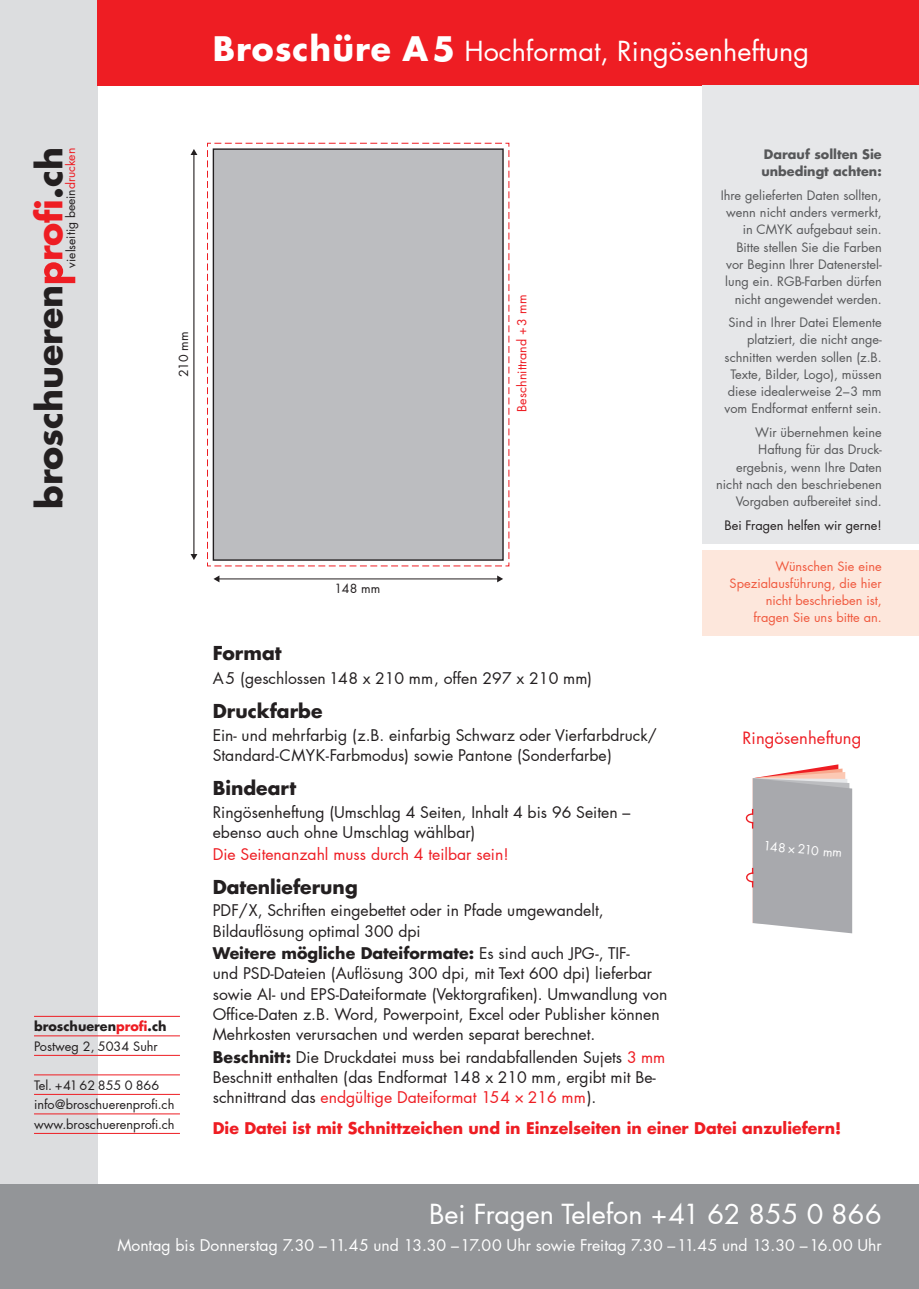
<style>
.page{position:relative;width:919px;height:1289px;background:#fff}
.page>*{position:absolute;margin:0;border:0;box-sizing:border-box;transform-origin:0 0}
.t1{font:700 34.8px "Futura LT Pro";color:#231f20}
.t2{font:27px "Futura LT Pro";color:#fff}
.t3{font:700 18.75px "Futura LT Pro";color:#231f20}
.t4{font:16.5px "Futura LT Pro";letter-spacing:.005em;color:#ee1d23}
.t5{font:15.75px/20.2px "Futura LT Pro";color:#231f20}
.t6{font:15.75px "Futura LT Pro";color:#fff}
.t7{font:700 15.75px "Futura LT Pro";color:#ee1d23}
.t8{font:15.75px "Futura LT Pro";color:#ee1d23}
.t9{font:12.75px/17.2px "Futura LT Pro";color:#57585a;text-align:right}
.t10{font:12.75px/19.5px "Futura LT Pro";color:#231f20}
.t11{font:12.75px/17.2px "Futura LT Pro";color:#f0593e;text-align:right}
.t12{font:700 12.75px/17.2px "Futura LT Pro";color:#57585a}
.t13{font:700 12.75px "Futura LT Pro";color:#231f20}
.t14{font:12.45px "Futura LT Pro";letter-spacing:.01em;color:#ee1d23}
.t15{font:12.45px "Futura LT Pro";color:#231f20}
.t16{font:12.45px "Futura LT Pro";color:#fff}
.t17{font:12.15px "Futura LT Pro";color:#231f20}
.s1{font-weight:700;font-size:33px}
.s2{color:#ee1d23}
.s3{font-weight:700}
.s4{font-family:"Futura Std";color:#ee1d23}
</style>
<div class="page">
<div style="left:0;top:0;width:98px;height:1256px;background:#dcdddf"></div>
<div style="left:98px;top:0;width:820px;height:85px;background:#ee1d23"></div>
<div style="left:0;top:1184px;width:918px;height:104px;background:#939598"></div>
<div style="left:702px;top:85px;width:216px;height:459px;background:#e6e7e9"></div>
<div style="left:702px;top:550px;width:216px;height:85px;background:#fde7dc"></div>
<hr style="left:194px;top:154px;width:1px;height:401px;background:#231f20">
<svg style="left:190px;top:149px;width:7px;height:6px"></svg>
<svg style="left:190px;top:554px;width:7px;height:6px"></svg>
<hr style="left:218px;top:578px;width:280px;height:1px;background:#231f20">
<svg style="left:497px;top:575px;width:6px;height:7px"></svg>
<svg style="left:213px;top:575px;width:6px;height:7px"></svg>
<svg style="left:745px;top:764px;width:107px;height:169px;background:#b8b4b6"></svg>
<svg style="left:207px;top:142px;width:302px;height:424px;background:#bdbcbf"></svg>
<svg style="left:44px;top:262px;width:31px;height:21px"></svg>
<hr style="left:34px;top:1015px;width:146px;height:1px;background:#ee1d23">
<hr style="left:34px;top:1035px;width:146px;height:1px;background:#ee1d23">
<hr style="left:34px;top:1054px;width:146px;height:1px;background:#ee1d23">
<hr style="left:34px;top:1074px;width:146px;height:1px;background:#ee1d23">
<hr style="left:34px;top:1093px;width:146px;height:1px;background:#ee1d23">
<hr style="left:34px;top:1113px;width:146px;height:1px;background:#ee1d23">
<hr style="left:34px;top:1132px;width:146px;height:1px;background:#ee1d23">
<h2 class="t2" style="left:213px;top:33px;width:598px"><span class="s1">Broschüre A5</span> Hochformat, Ringösenheftung</h2>
<h1 class="t1" style="left:23px;top:509px;width:363px;rotate:-90deg">broschueren <span class="s2">rofi</span>.ch</h1>
<p class="t17" style="left:63px;top:267px;width:121px;rotate:-90deg">vielseitig beein<span class="s2">drucken</span></p>
<p class="t15" style="left:175px;top:377px;width:47px;rotate:-90deg">210 mm</p>
<p class="t13" style="left:34px;top:1016px;width:134px">broschueren<span class="s2">profi</span>.ch</p>
<p class="t10" style="left:34px;top:1036px;width:125px">Postweg 2, 5034 Suhr</p>
<p class="t10" style="left:34px;top:1075px;width:127px">Tel. +41 62 855 0 866</p>
<p class="t10" style="left:34px;top:1094px;width:142px">info@broschuerenprofi.ch www.broschuerenprofi.ch</p>
<p class="t15" style="left:334px;top:580px;width:47px">148 mm</p>
<p class="t14" style="left:513px;top:412px;width:119px;rotate:-90deg">Beschnittrand +3 mm</p>
<p class="t3" style="left:213px;top:639px;width:70px">Format</p>
<p class="t5" style="left:213px;top:668px;width:381px">A5 (geschlossen 148 x 210 mm, offen 297 x 210 mm)</p>
<p class="t3" style="left:213px;top:697px;width:111px">Druckfarbe</p>
<p class="t5" style="left:213px;top:724px;width:445px">Ein- und mehrfarbig (z.B. einfarbig Schwarz oder Vierfarbdruck/<br>Standard-CMYK-Farbmodus) sowie Pantone (Sonderfarbe)</p>
<p class="t3" style="left:213px;top:774px;width:85px">Bindeart</p>
<p class="t5" style="left:213px;top:801px;width:419px">Ringösenheftung (Umschlag 4 Seiten, Inhalt 4 bis 96 Seiten – ebenso auch ohne Umschlag wählbar)</p>
<p class="t8" style="left:213px;top:843px;width:297px">Die Seitenanzahl muss durch 4 teilbar sein!</p>
<p class="t3" style="left:213px;top:872px;width:146px">Datenlieferung</p>
<p class="t5" style="left:213px;top:900px;width:392px">PDF/X, Schriften eingebettet oder in Pfade umgewandelt,<br>Bildauf-lösung optimal 300 dpi</p>
<p class="t5" style="left:213px;top:943px;width:456px"><span class="s3">Weitere mögliche Dateiformate:</span> Es sind auch JPG-, TIF-<br>und PSD-Dateien (Auflösung 300 dpi, mit Text 600 dpi) lieferbar sowie AI- und EPS-Dateiformate (Vektorgrafiken). Umwandlung von Office-Daten z.B. Word, Powerpoint, Excel oder Publisher können Mehrkosten verursachen und werden separat berechnet.</p>
<p class="t5" style="left:213px;top:1046px;width:454px"><span class="s3">Beschnitt:</span> Die Druckdatei muss bei randabfallenden Sujets <span class="s2">3 mm<br></span>Beschnitt enthalten (das Endformat 148 x 210 mm, ergibt mit Be&shy;schnittrand das <span class="s2">endgültige Dateiformat 154</span> <span class="s4">×</span> <span class="s2">216 mm</span>).</p>
<p class="t12" style="left:761px;top:145px;width:122px">Darauf sollten Sie unbedingt achten:</p>
<p class="t9" style="left:720px;top:186px;width:162px">Ihre gelieferten Daten sollten, wenn nicht anders vermerkt, in CMYK aufgebaut sein.<br>Bitte stellen Sie die Farben vor Beginn Ihrer Datenerstel&shy;lung ein. RGB-Farben dürfen nicht angewendet werden.</p>
<p class="t9" style="left:724px;top:314px;width:159px">Sind in Ihrer Datei Elemente platziert, die nicht ange&shy;schnitten werden sollen (z.B.<br>Texte, Bilder, Logo), müssen diese idealerweise 2–3 mm vom Endformat entfernt sein.</p>
<p class="t9" style="left:716px;top:423px;width:167px">Wir übernehmen keine<br>Haftung für das Druck&shy;ergebnis, wenn Ihre Daten nicht nach den beschriebenen<br>Vorgaben aufbereitet sind.</p>
<p class="t10" style="left:724px;top:515px;width:159px">Bei Fragen helfen wir gerne!</p>
<p class="t11" style="left:729px;top:557px;width:154px">Wünschen Sie eine<br>Spezialausführung, die hier nicht beschrieben ist, fragen Sie uns bitte an.</p>
<p class="t4" style="left:742px;top:726px;width:120px">Ringösenheftung</p>
<p class="t16" style="left:764px;top:837px;width:80px;rotate:5deg">148 × 210 mm</p>
<p class="t7" style="left:213px;top:1115px;width:630px">Die Datei ist mit Schnittzeichen und in Einzelseiten in einer Datei anzuliefern!</p>
<h2 class="t2" style="left:429px;top:1195px;width:454px">Bei Fragen Telefon +41 62 855 0 866</h2>
<p class="t6" style="left:117px;top:1234px;width:765px">Montag bis Donnerstag 7.30 – 11.45 und 13.30 – 17.00 Uhr sowie Freitag 7.30 – 11.45 und 13.30 – 16.00 Uhr</p>
</div>
